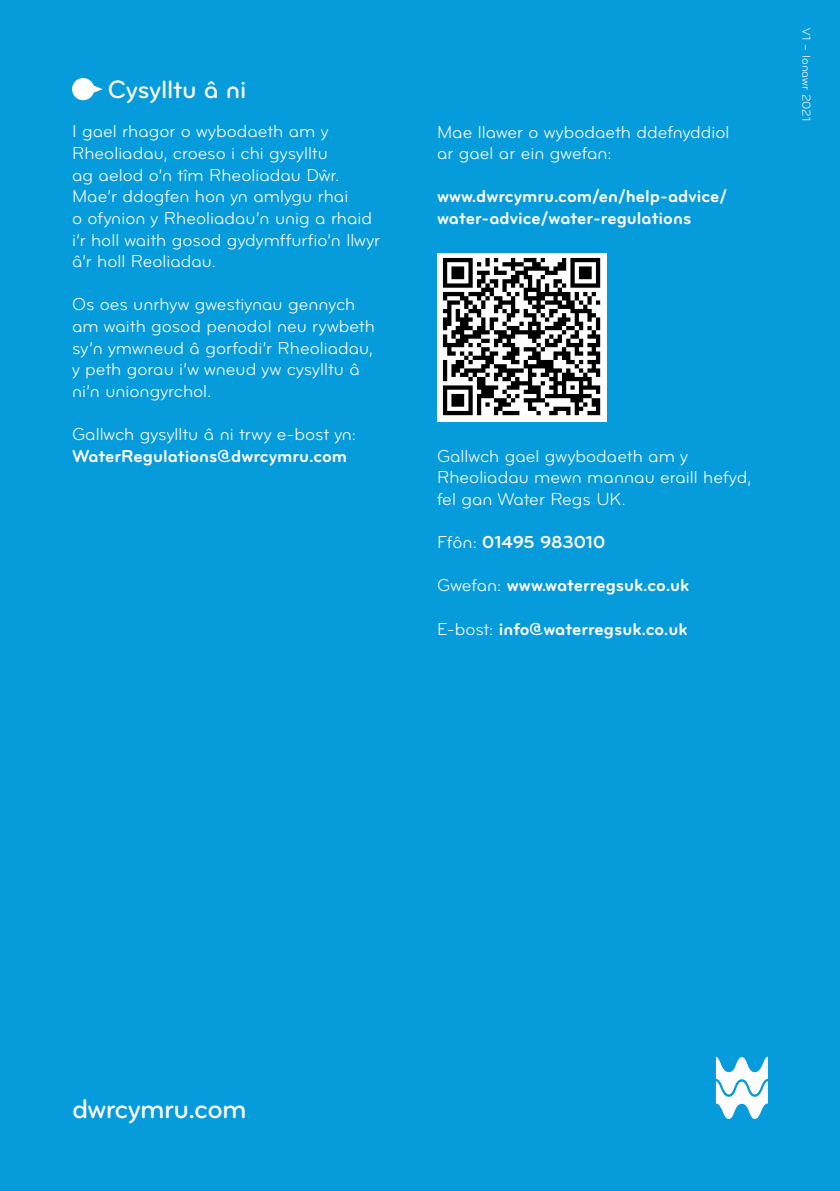
<style>
.page{position:relative;width:840px;height:1191px;background:#fff}
.page>*{position:absolute;margin:0;border:0;box-sizing:border-box;transform-origin:0 0}
.t1{font:28px "Bryant Pro Medium Alternate";letter-spacing:-.025em;color:#fff}
.t2{font:26px "Bryant Pro Medium Alternate";letter-spacing:-.01em;color:#fff}
.t3{font:18px/21.6px "Bryant Pro Regular Alternate";color:#fff}
.t4{font:18px/21.6px "Bryant Pro Bold Alternate";color:#fff}
.t5{font:12px "Bryant Pro Regular Alternate";color:#fff}
.s1{font-family:"Bryant Pro Regular Alternate"}
</style>
<div class="page">
<div style="left:0;top:0;width:839px;height:1191px;background:#069bda"></div>
<svg style="left:72px;top:78px;width:31px;height:22px"></svg>
<svg style="left:715px;top:1056px;width:52px;height:63px"></svg>
<img style="left:437px;top:254px;width:169px;height:168px">
<p class="t2" style="left:108px;top:76px;width:140px">Cysylltu â ni</p>
<p class="t3" style="left:72px;top:121px;width:309px">I gael rhagor o wybodaeth am y<br>Rheoliadau, croeso i chi gysylltu<br>ag aelod o’n tîm Rheoliadau Dŵr.<br>Mae’r ddogfen hon yn amlygu rhai<br>o ofynion y Rheoliadau’n unig a rhaid i’r holl waith gosod gydymffurfio’n llwyr â’r holl Reoliadau.</p>
<p class="t3" style="left:72px;top:294px;width:304px">Os oes unrhyw gwestiynau gennych am waith gosod penodol neu rywbeth sy’n ymwneud â gorfodi’r Rheoliadau, y peth gorau i’w wneud yw cysylltu â ni’n uniongyrchol.</p>
<p class="t3" style="left:72px;top:424px;width:285px">Gallwch gysylltu â ni trwy e-bost yn:</p>
<p class="t4" style="left:72px;top:445px;width:276px">WaterRegulations@dwrcymru.com</p>
<p class="t3" style="left:437px;top:121px;width:294px">Mae llawer o wybodaeth ddefnyddiol ar gael ar ein gwefan:</p>
<p class="t4" style="left:437px;top:186px;width:291px">www.dwrcymru.com/en/help-advice/ water-advice/water-regulations</p>
<p class="t5" style="left:812px;top:28px;width:94px;rotate:90deg">V1 – Ionawr 2021</p>
<p class="t3" style="left:437px;top:445px;width:315px">Gallwch gael gwybodaeth am y<br>Rheoliadau mewn mannau eraill hefyd, fel gan Water Regs UK.</p>
<p class="t4" style="left:437px;top:532px;width:169px"><span class="s1">Ffôn:</span> 01495 983010</p>
<p class="t4" style="left:437px;top:575px;width:254px"><span class="s1">Gwefan:</span> www.waterregsuk.co.uk</p>
<p class="t4" style="left:437px;top:618px;width:252px"><span class="s1">E-bost:</span> info@waterregsuk.co.uk</p>
<p class="t1" style="left:72px;top:1094px;width:176px">dwrcymru.com</p>
</div>
